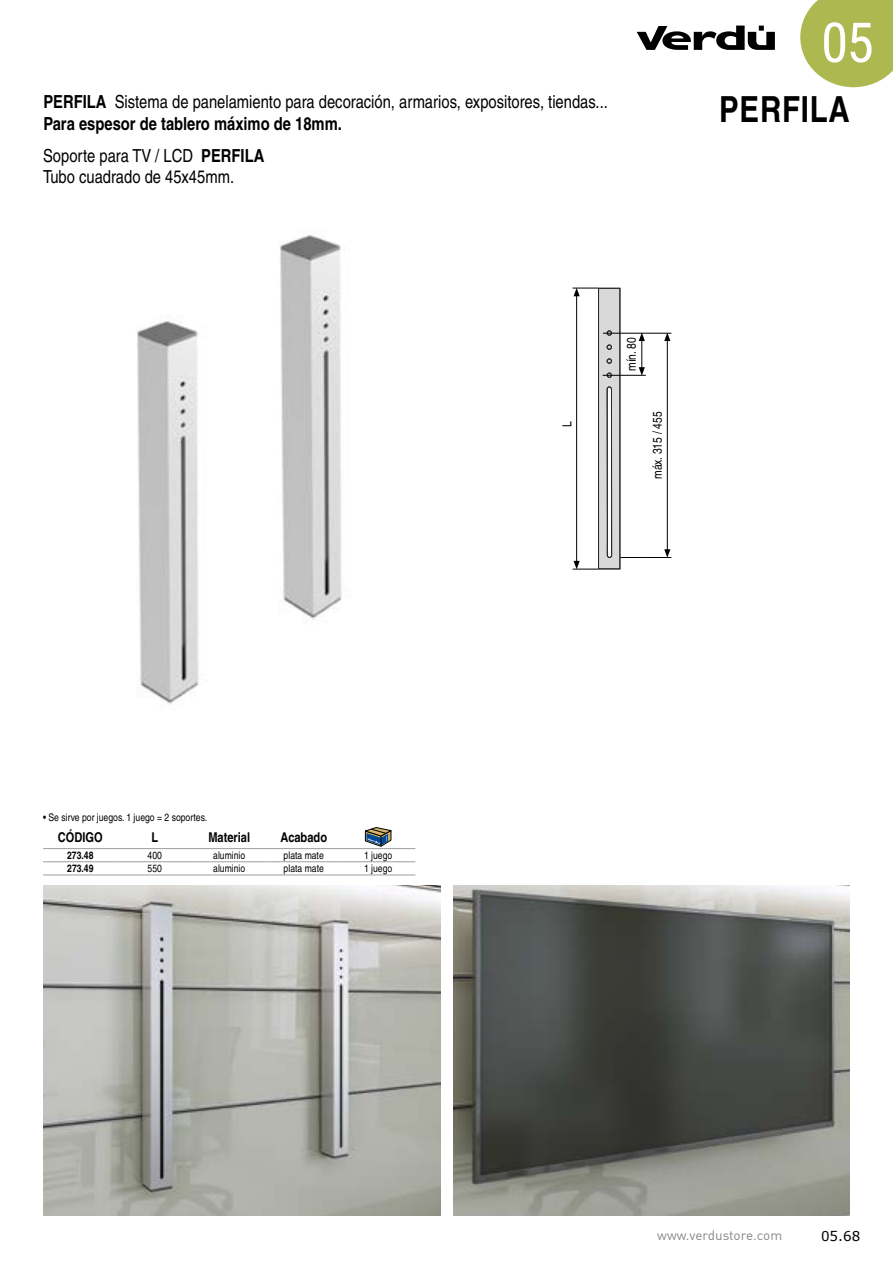
<style>
.page{position:relative;width:893px;height:1263px;background:#fff}
.page>*{position:absolute;margin:0;border:0;box-sizing:border-box;transform-origin:0 0}
.t1{font:55.2px "Roboto Condensed";color:#fff}
.t2{font:700 condensed 36px "Helvetica";letter-spacing:.02em;color:#000}
.t3{font:condensed 18px/21.6px "Helvetica";color:#000}
.t4{font:700 condensed 13.5px "Helvetica";color:#000}
.t5{font:13.5px "DIN";color:#878787}
.t6{font:13.5px "Verdana";color:#000}
.t7{font:condensed 12.6px "Helvetica";color:#000}
.t8{font:condensed 10.5px "Helvetica";color:#000}
.t9{font:700 condensed 10.5px "Helvetica";color:#000}
.s1{font-weight:700}
</style>
<div class="page">
<svg style="left:800px;top:0;width:93px;height:87px;background:#b6c066"></svg>
<svg style="left:637px;top:26px;width:138px;height:24px"></svg>
<hr style="left:43px;top:848px;width:75px;height:1px;background:#9d9d9c">
<hr style="left:118px;top:848px;width:74px;height:1px;background:#9d9d9c">
<hr style="left:192px;top:848px;width:74px;height:1px;background:#9d9d9c">
<hr style="left:266px;top:848px;width:75px;height:1px;background:#9d9d9c">
<hr style="left:341px;top:848px;width:74px;height:1px;background:#9d9d9c">
<hr style="left:43px;top:861px;width:75px;height:1px;background:#9d9d9c">
<hr style="left:118px;top:861px;width:74px;height:1px;background:#9d9d9c">
<hr style="left:192px;top:861px;width:74px;height:1px;background:#9d9d9c">
<hr style="left:266px;top:861px;width:75px;height:1px;background:#9d9d9c">
<hr style="left:341px;top:861px;width:74px;height:1px;background:#9d9d9c">
<hr style="left:43px;top:874px;width:75px;height:1px;background:#9d9d9c">
<hr style="left:118px;top:874px;width:74px;height:1px;background:#9d9d9c">
<hr style="left:192px;top:874px;width:74px;height:1px;background:#9d9d9c">
<hr style="left:266px;top:874px;width:75px;height:1px;background:#9d9d9c">
<hr style="left:341px;top:874px;width:74px;height:1px;background:#9d9d9c">
<svg style="left:365px;top:827px;width:26px;height:19px"></svg>
<img style="left:280px;top:235px;width:62px;height:386px">
<img style="left:137px;top:321px;width:62px;height:385px">
<img style="left:43px;top:886px;width:397px;height:329px">
<img style="left:453px;top:886px;width:397px;height:329px">
<svg style="left:573px;top:287px;width:98px;height:283px"></svg>
<hr style="left:603px;top:375px;width:43px;height:1px;background:#000">
<h1 class="t1" style="left:821px;top:4px;width:54px">05</h1>
<p class="t3" style="left:43px;top:91px;width:566px"><span class="s1">PERFILA</span> Sistema de panelamiento para decoración, armarios, expositores, tiendas...<br><span class="s1">Para espesor de tablero máximo de 18mm.</span></p>
<h2 class="t2" style="left:719px;top:88px;width:132px">PERFILA</h2>
<p class="t3" style="left:43px;top:144px;width:223px">Soporte para TV / LCD <span class="s1">PERFILA<br></span>Tubo cuadrado de 45x45mm.</p>
<p class="t8" style="left:43px;top:811px;width:166px">• Se sirve por juegos. 1 juego = 2 soportes.</p>
<p class="t4" style="left:58px;top:829px;width:46px">CÓDIGO</p>
<p class="t4" style="left:151px;top:829px;width:8px">L</p>
<p class="t4" style="left:208px;top:829px;width:43px">Material</p>
<p class="t4" style="left:280px;top:829px;width:48px">Acabado</p>
<p class="t9" style="left:67px;top:849px;width:28px">273.48</p>
<p class="t8" style="left:148px;top:849px;width:16px">400</p>
<p class="t8" style="left:213px;top:849px;width:34px">aluminio</p>
<p class="t8" style="left:284px;top:849px;width:42px">plata mate</p>
<p class="t8" style="left:364px;top:849px;width:30px">1 juego</p>
<p class="t9" style="left:67px;top:862px;width:28px">273.49</p>
<p class="t8" style="left:148px;top:863px;width:16px">550</p>
<p class="t8" style="left:213px;top:863px;width:34px">aluminio</p>
<p class="t8" style="left:284px;top:863px;width:42px">plata mate</p>
<p class="t8" style="left:364px;top:863px;width:30px">1 juego</p>
<p class="t7" style="left:624px;top:371px;width:35px;rotate:-90deg">mín. 80</p>
<p class="t7" style="left:560px;top:427px;width:7px;rotate:-90deg">L</p>
<p class="t7" style="left:650px;top:479px;width:69px;rotate:-90deg">máx. 315 / 455</p>
<p class="t5" style="left:657px;top:1226px;width:127px">www.verdustore.com</p>
<p class="t6" style="left:821px;top:1227px;width:41px">05.68</p>
</div>
